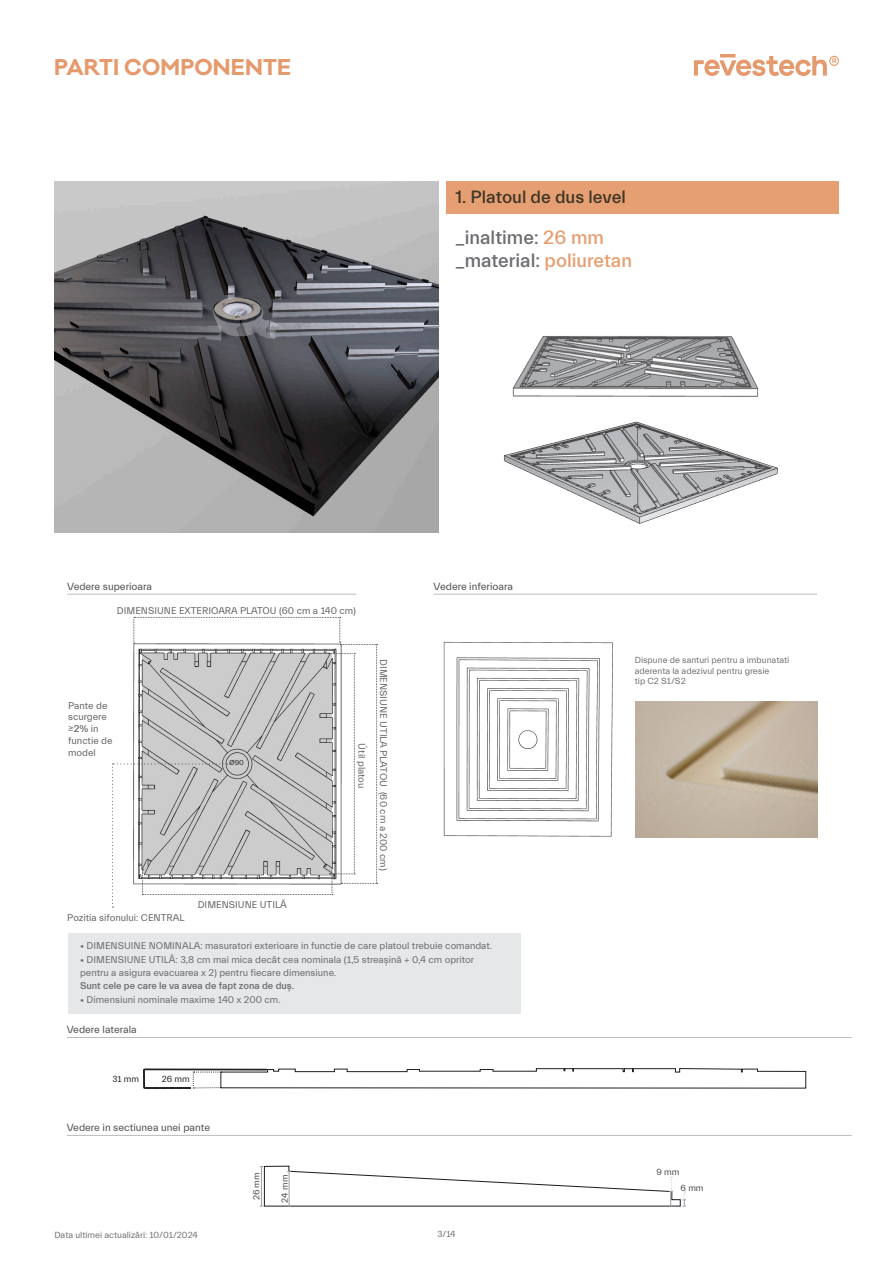
<style>
.page{position:relative;width:893px;height:1263px;background:#fff}
.page>*{position:absolute;margin:0;border:0;box-sizing:border-box;transform-origin:0 0}
.t1{font:700 21px "Galano Classic";letter-spacing:.01em;color:#e59a6d}
.t2{font:500 19.5px/23.4px "Everett";color:#6c6d70}
.t3{font:500 18px "Everett";color:#413627}
.t4{font:10.5px "Everett";color:#4b4c4d}
.t5{font:9.9px/13.5px "Everett";color:#69696c}
.t6{font:9.9px/11.9px "Everett";color:#636366}
.t7{font:500 9.9px "Everett";color:#69696c}
.t8{font:9px/10.8px "Everett";color:#6c6d70}
.t9{font:9px "Everett";color:#454647}
.t10{font:9px "Everett";color:#231f20}
.t11{font:7.35px "Everett";color:#231f20}
.s1{color:#e69f72}
.s2{font-weight:500}
</style>
<div class="page">
<img style="left:55px;top:181px;width:383px;height:352px">
<div style="left:446px;top:181px;width:393px;height:33px;background:#e69f72"></div>
<img style="left:512px;top:336px;width:247px;height:61px">
<img style="left:503px;top:421px;width:275px;height:103px">
<img style="left:443px;top:641px;width:170px;height:196px">
<img style="left:635px;top:702px;width:182px;height:135px">
<hr style="left:67px;top:594px;width:289px;height:1px;background:#bcbdc0">
<hr style="left:67px;top:1037px;width:785px;height:1px;background:#bcbdc0">
<hr style="left:67px;top:1135px;width:785px;height:1px;background:#bcbdc0">
<hr style="left:433px;top:594px;width:384px;height:1px;background:#bcbdc0">
<svg style="left:144px;top:1068px;width:662px;height:21px"></svg>
<svg style="left:260px;top:1165px;width:426px;height:42px"></svg>
<svg style="left:112px;top:617px;width:266px;height:290px"></svg>
<svg style="left:142px;top:653px;width:190px;height:221px;background:#bfbfbf"></svg>
<div style="left:68px;top:933px;width:453px;height:81px;background:#e6e7e9"></div>
<svg style="left:694px;top:56px;width:145px;height:20px"></svg>
<hr style="left:720px;top:54px;width:16px;height:3px;background:#e59a6d">
<h1 class="t1" style="left:54px;top:53px;width:239px">PARTI COMPONENTE</h1>
<h3 class="t3" style="left:455px;top:187px;width:172px">1. Platoul de dus level</h3>
<h2 class="t2" style="left:455px;top:226px;width:178px">_inaltime: <span class="s1">26 mm </span>_material: <span class="s1">poliuretan</span></h2>
<p class="t4" style="left:67px;top:580px;width:86px">Vedere superioara</p>
<p class="t6" style="left:117px;top:605px;width:241px">DIMENSIUNE EXTERIOARA PLATOU (60 cm a 140 cm)</p>
<p class="t6" style="left:68px;top:699px;width:46px">Pante de scurgere ≥<span class="s2">2%</span> in functie de model</p>
<p class="t11" style="left:229px;top:759px;width:16px">Ø90</p>
<p class="t6" style="left:67px;top:912px;width:119px">Pozitia sifonului: CENTRAL</p>
<p class="t6" style="left:198px;top:899px;width:90px">DIMENSIUNE UTILĂ</p>
<p class="t6" style="left:368px;top:743px;width:47px;rotate:90deg">Útil platou</p>
<p class="t6" style="left:389px;top:659px;width:213px;rotate:90deg">DIMENSIUNE UTILA PLATOU (60 cm a 200 cm)</p>
<p class="t4" style="left:433px;top:580px;width:81px">Vedere inferioara</p>
<p class="t8" style="left:635px;top:654px;width:156px">Dispune de santuri pentru a imbunatati aderenta la adezivul pentru gresie<br>tip C2 S1/S2</p>
<p class="t5" style="left:80px;top:939px;width:414px">• DIMENSUINE NOMINALA: masuratori exterioare in functie de care platoul trebuie comandat.</p>
<p class="t5" style="left:80px;top:952px;width:396px">• DIMENSIUNE UTILĂ: 3,8 cm mai mica decât cea nominala (1,5 streașină + 0,4 cm opritor pentru a asigura evacuarea x 2) pentru fiecare dimensiune.</p>
<p class="t7" style="left:80px;top:981px;width:216px">Sunt cele pe care le va avea de fapt zona de duș.</p>
<p class="t5" style="left:80px;top:993px;width:202px">• Dimensiuni nominale maxime 140 x 200 cm.</p>
<p class="t4" style="left:67px;top:1024px;width:72px">Vedere laterala</p>
<p class="t10" style="left:112px;top:1074px;width:28px">31 mm</p>
<p class="t10" style="left:162px;top:1074px;width:30px">26 mm</p>
<p class="t4" style="left:67px;top:1121px;width:145px">Vedere in sectiunea unei pante</p>
<p class="t9" style="left:656px;top:1167px;width:25px">9 mm</p>
<p class="t9" style="left:251px;top:1200px;width:30px;rotate:-90deg">26 mm</p>
<p class="t9" style="left:280px;top:1202px;width:29px;rotate:-90deg">24 mm</p>
<p class="t9" style="left:681px;top:1183px;width:25px">6 mm</p>
<p class="t8" style="left:54px;top:1229px;width:145px">Data ultimei actualizări: 10/01/2024</p>
<p class="t8" style="left:437px;top:1229px;width:20px">3/14</p>
</div>
